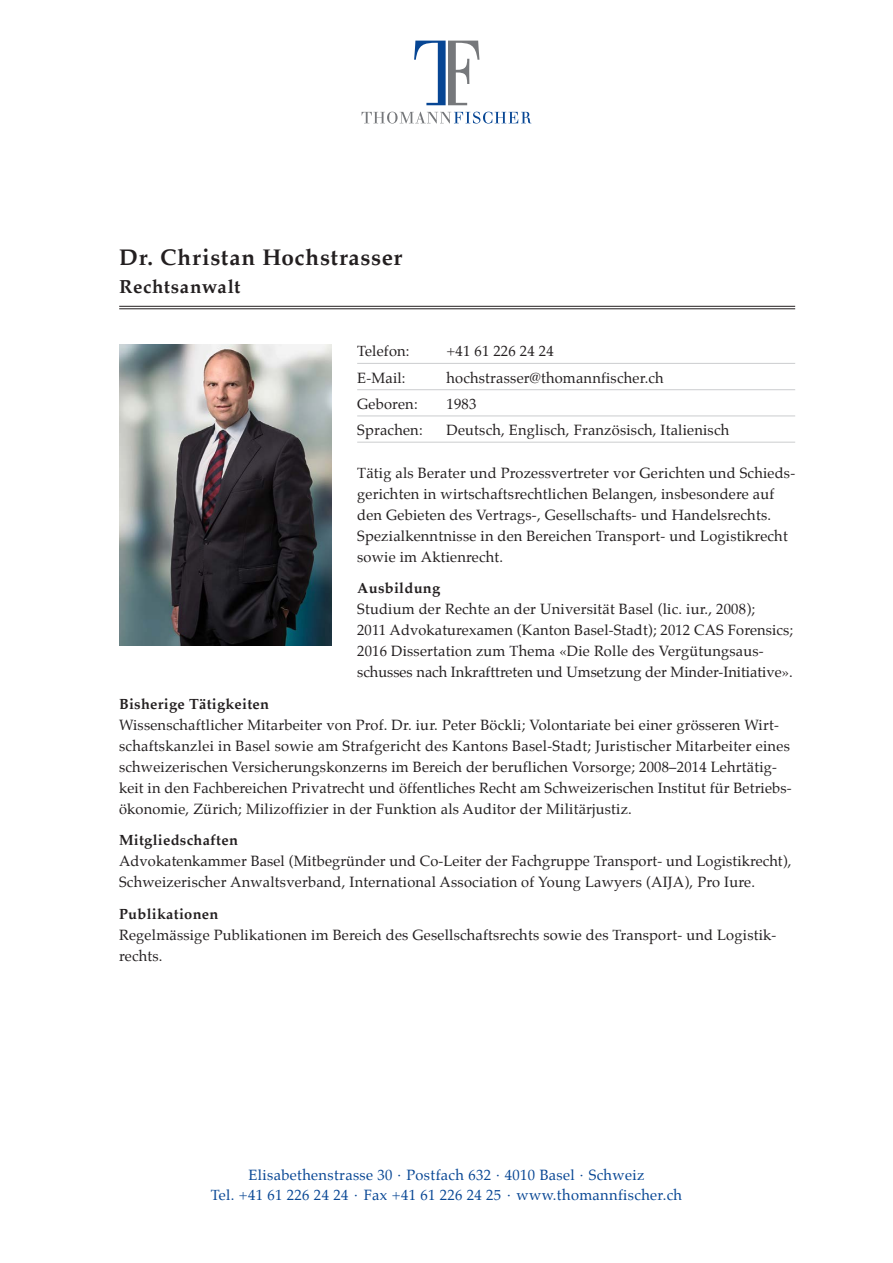
<style>
.page{position:relative;width:893px;height:1263px;background:#fff}
.page>*{position:absolute;margin:0;border:0;box-sizing:border-box;transform-origin:0 0}
.t1{font:700 22.5px "Palatino";letter-spacing:.035em;color:#231f20}
.t2{font:700 18.75px "Palatino";letter-spacing:.03em;color:#231f20}
.t3{font:14.7px/21px "Palatino";letter-spacing:.015em;color:#231f20}
.t4{font:14.7px/19.5px "Palatino";letter-spacing:.025em;color:#074694;text-align:center}
.t5{font:700 14.7px "Palatino";letter-spacing:.02em;color:#231f20}
</style>
<div class="page">
<svg style="left:362px;top:112px;width:169px;height:12px"></svg>
<svg style="left:414px;top:41px;width:65px;height:64px"></svg>
<hr style="left:357px;top:363px;width:438px;height:1px;background:#d1d2d4">
<hr style="left:357px;top:389px;width:438px;height:1px;background:#d1d2d4">
<hr style="left:357px;top:415px;width:438px;height:1px;background:#d1d2d4">
<hr style="left:357px;top:442px;width:438px;height:1px;background:#d1d2d4">
<hr style="left:119px;top:306px;width:676px;height:1px;background:#231f20">
<hr style="left:119px;top:309px;width:676px;height:1px;background:#231f20">
<img style="left:119px;top:344px;width:213px;height:302px">
<h1 class="t1" style="left:119px;top:238px;width:285px">Dr. Christan Hochstrasser</h1>
<p class="t2" style="left:119px;top:271px;width:123px">Rechtsanwalt</p>
<p class="t3" style="left:357px;top:341px;width:54px">Telefon:</p>
<p class="t3" style="left:446px;top:341px;width:109px">+41 61 226 24 24</p>
<p class="t3" style="left:357px;top:367px;width:50px">E-Mail:</p>
<p class="t3" style="left:446px;top:367px;width:219px">hochstrasser@thomannfischer.ch</p>
<p class="t3" style="left:357px;top:393px;width:62px">Geboren:</p>
<p class="t3" style="left:446px;top:393px;width:31px">1983</p>
<p class="t3" style="left:357px;top:420px;width:67px">Sprachen:</p>
<p class="t3" style="left:446px;top:420px;width:284px">Deutsch, Englisch, Französisch, Italienisch</p>
<p class="t3" style="left:357px;top:462px;width:439px">Tätig als Berater und Prozessvertreter vor Gerichten und Schieds&shy;gerichten in wirtschaftsrechtlichen Belangen, insbesondere auf den Gebieten des Vertrags-, Gesellschafts- und Handelsrechts.<br>Spezialkenntnisse in den Bereichen Transport- und Logistikrecht sowie im Aktienrecht.</p>
<p class="t5" style="left:357px;top:576px;width:85px">Ausbildung</p>
<p class="t3" style="left:357px;top:599px;width:437px">Studium der Rechte an der Universität Basel (lic. iur., 2008);<br>2011 Advokaturexamen (Kanton Basel-Stadt); 2012 CAS Forensics; 2016 Dissertation zum Thema «Die Rolle des Vergütungsaus&shy;schusses nach Inkrafttreten und Umsetzung der Minder-Initiative».</p>
<p class="t5" style="left:119px;top:691px;width:152px">Bisherige Tätigkeiten</p>
<p class="t3" style="left:119px;top:714px;width:673px">Wissenschaftlicher Mitarbeiter von Prof. Dr. iur. Peter Böckli; Volontariate bei einer grösseren Wirt&shy;schaftskanzlei in Basel sowie am Strafgericht des Kantons Basel-Stadt; Juristischer Mitarbeiter eines schweizerischen Versicherungskonzerns im Bereich der beruflichen Vorsorge; 2008–2014 Lehrtätig&shy;keit in den Fachbereichen Privatrecht und öffentliches Recht am Schweizerischen Institut für Betriebs&shy;ökonomie, Zürich; Milizoffizier in der Funktion als Auditor der Militärjustiz.</p>
<p class="t5" style="left:119px;top:828px;width:120px">Mitgliedschaften</p>
<p class="t3" style="left:119px;top:851px;width:674px">Advokatenkammer Basel (Mitbegründer und Co-Leiter der Fachgruppe Transport- und Logistikrecht),<br>Schweizerischer Anwaltsverband, International Association of Young Lawyers (AIJA), Pro Iure.</p>
<p class="t5" style="left:119px;top:901px;width:101px">Publikationen</p>
<p class="t3" style="left:119px;top:924px;width:659px">Regelmässige Publikationen im Bereich des Gesellschaftsrechts sowie des Transport- und Logistik&shy;rechts.</p>
<p class="t4" style="left:211px;top:1165px;width:473px">Elisabethenstrasse 30 · Postfach 632 · 4010 Basel · Schweiz<br>Tel. +41 61 226 24 24 · Fax +41 61 226 24 25 · www.thomannfischer.ch</p>
</div>
